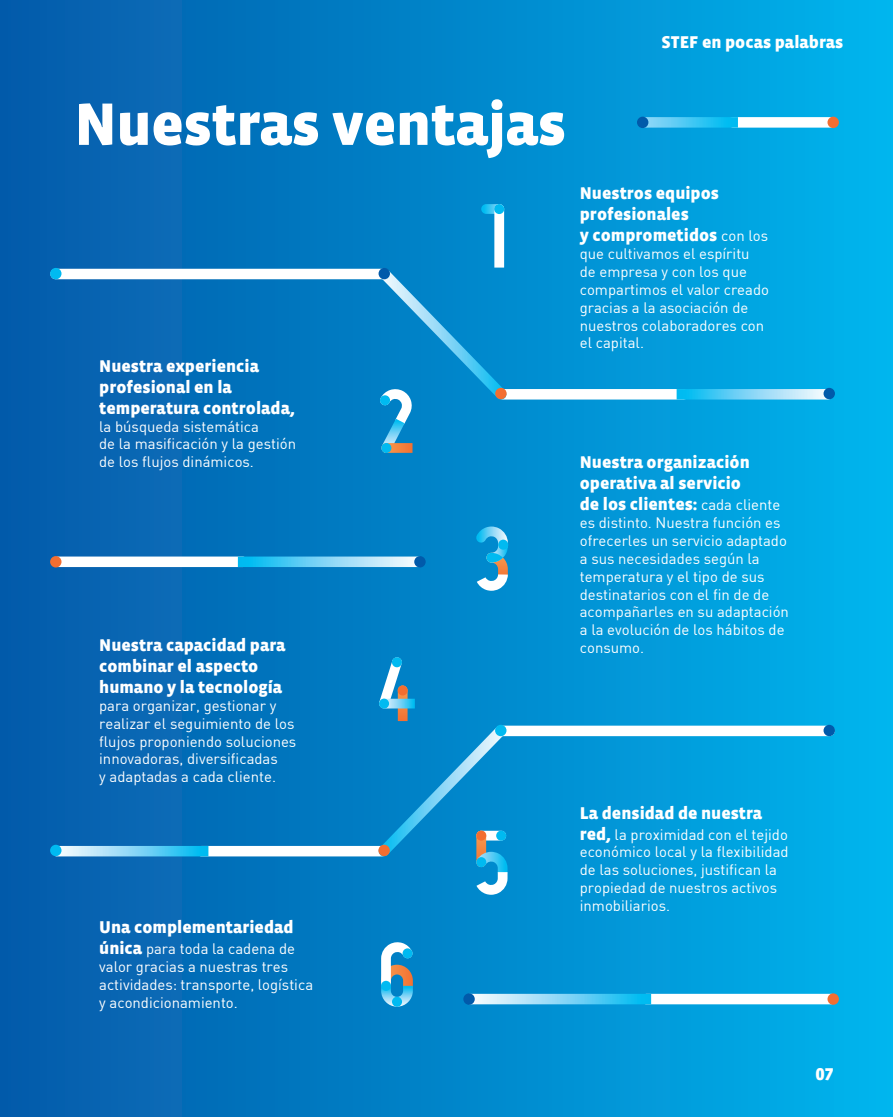
<style>
.page{position:relative;width:893px;height:1117px;background:#fff}
.page>*{position:absolute;margin:0;border:0;box-sizing:border-box;transform-origin:0 0}
.t1{font:900 61.25px "Vista Sans";letter-spacing:-.01em;color:#fff}
.t2{font:900 17.5px/21px "Vista Sans";color:#fff}
.t3{font:900 17.5px "Vista Sans Alt";color:#fff}
.t4{font:14.88px/17.8px "DIN";color:#fff}
.s1{font-family:"Vista Sans";font-weight:900;font-size:17.5px}
.s2{font-family:"DIN";font-weight:400;font-size:14.88px}
</style>
<div class="page">
<div style="left:0;top:0;width:893px;height:1116px;background:linear-gradient(to right,#0559a8,#00b4ed)"></div>
<div style="left:58px;top:556px;width:185px;height:11px;background:#fff"></div>
<svg style="left:238px;top:556px;width:180px;height:11px"></svg>
<div style="left:50px;top:556px;width:12px;height:11px;background:#f36e31;border-radius:50%"></div>
<div style="left:414px;top:556px;width:12px;height:11px;background:#015aaa;border-radius:50%"></div>
<div style="left:733px;top:117px;width:98px;height:11px;background:#fff"></div>
<svg style="left:645px;top:117px;width:93px;height:11px"></svg>
<div style="left:827px;top:117px;width:12px;height:11px;background:#f36e31;border-radius:50%"></div>
<div style="left:637px;top:117px;width:11px;height:11px;background:#015aaa;border-radius:50%"></div>
<div style="left:646px;top:993px;width:185px;height:11px;background:#fff"></div>
<svg style="left:471px;top:993px;width:180px;height:11px"></svg>
<div style="left:827px;top:993px;width:12px;height:11px;background:#f36e31;border-radius:50%"></div>
<div style="left:463px;top:993px;width:12px;height:11px;background:#015aaa;border-radius:50%"></div>
<div style="left:201px;top:845px;width:181px;height:11px;background:#fff"></div>
<div style="left:500px;top:725px;width:329px;height:11px;background:#fff"></div>
<svg style="left:58px;top:845px;width:150px;height:11px"></svg>
<div style="left:50px;top:844px;width:12px;height:12px;background:#00baf1;border-radius:50%"></div>
<div style="left:823px;top:724px;width:12px;height:12px;background:#015aaa;border-radius:50%"></div>
<div style="left:503px;top:389px;width:181px;height:10px;background:#fff"></div>
<div style="left:56px;top:269px;width:328px;height:10px;background:#fff"></div>
<svg style="left:677px;top:389px;width:150px;height:10px"></svg>
<div style="left:823px;top:388px;width:12px;height:11px;background:#015aaa;border-radius:50%"></div>
<div style="left:50px;top:268px;width:12px;height:11px;background:#00baf1;border-radius:50%"></div>
<svg style="left:370px;top:204px;width:146px;height:249px"></svg>
<div style="left:380px;top:395px;width:10px;height:10px;background:#00baf1;border-radius:50%"></div>
<div style="left:381px;top:443px;width:10px;height:10px;background:#00baf1;border-radius:50%"></div>
<svg style="left:369px;top:656px;width:146px;height:238px"></svg>
<div style="left:476px;top:856px;width:10px;height:11px;background:#00baf1;border-radius:50%"></div>
<div style="left:476px;top:830px;width:10px;height:10px;background:#f36e31;border-radius:50%"></div>
<svg style="left:476px;top:526px;width:32px;height:64px"></svg>
<div style="left:498px;top:539px;width:10px;height:10px;background:#00baf1;border-radius:50%"></div>
<svg style="left:381px;top:941px;width:32px;height:65px"></svg>
<div style="left:403px;top:948px;width:10px;height:10px;background:#00baf1;border-radius:50%"></div>
<div style="left:381px;top:980px;width:10px;height:10px;background:#00baf1;border-radius:50%"></div>
<div style="left:392px;top:996px;width:10px;height:10px;background:#00baf1;border-radius:50%"></div>
<p class="t2" style="left:661px;top:32px;width:184px">STEF en pocas palabras</p>
<h1 class="t1" style="left:74px;top:93px;width:493px">Nuestras ventajas</h1>
<p class="t2" style="left:99px;top:355px;width:197px">Nuestra experiencia profesional en la temperatura controlada,</p>
<p class="t4" style="left:99px;top:417px;width:198px">la búsqueda sistemática<br>de la masificación y la gestión de los flujos dinámicos.</p>
<p class="t2" style="left:99px;top:634px;width:188px">Nuestra capacidad para combinar el aspecto humano y la tecnología</p>
<p class="t4" style="left:99px;top:696px;width:199px">para organizar, gestionar y realizar el seguimiento de los flujos proponiendo soluciones innovadoras, diversificadas<br>y adaptadas a cada cliente.</p>
<p class="t2" style="left:99px;top:916px;width:196px">Una complementariedad</p>
<p class="t4" style="left:99px;top:939px;width:215px"><span class="s1">única</span> para toda la cadena de valor gracias a nuestras tres actividades: transporte, logística y acondicionamiento.</p>
<p class="t2" style="left:580px;top:183px;width:190px">Nuestros equipos profesionales<br>y comprometidos <span class="s2">con los</span></p>
<p class="t4" style="left:580px;top:244px;width:191px">que cultivamos el espíritu de empresa y con los que compartimos el valor creado gracias a la asociación de nuestros colaboradores con el capital.</p>
<p class="t2" style="left:580px;top:452px;width:202px">Nuestra organización operativa al servicio<br>de los clientes: <span class="s2">cada cliente</span></p>
<p class="t4" style="left:580px;top:513px;width:211px">es distinto. Nuestra función es ofrecerles un servicio adaptado a sus necesidades según la temperatura y el tipo de sus destinatarios con el fin de de acompañarles en su adaptación a la evolución de los hábitos de consumo.</p>
<p class="t2" style="left:580px;top:802px;width:184px">La densidad de nuestra</p>
<p class="t4" style="left:580px;top:824px;width:210px"><span class="s1">red,</span> la proximidad con el tejido económico local y la flexibilidad de las soluciones, justifican la propiedad de nuestros activos inmobiliarios.</p>
<p class="t3" style="left:816px;top:1065px;width:19px">07</p>
</div>
